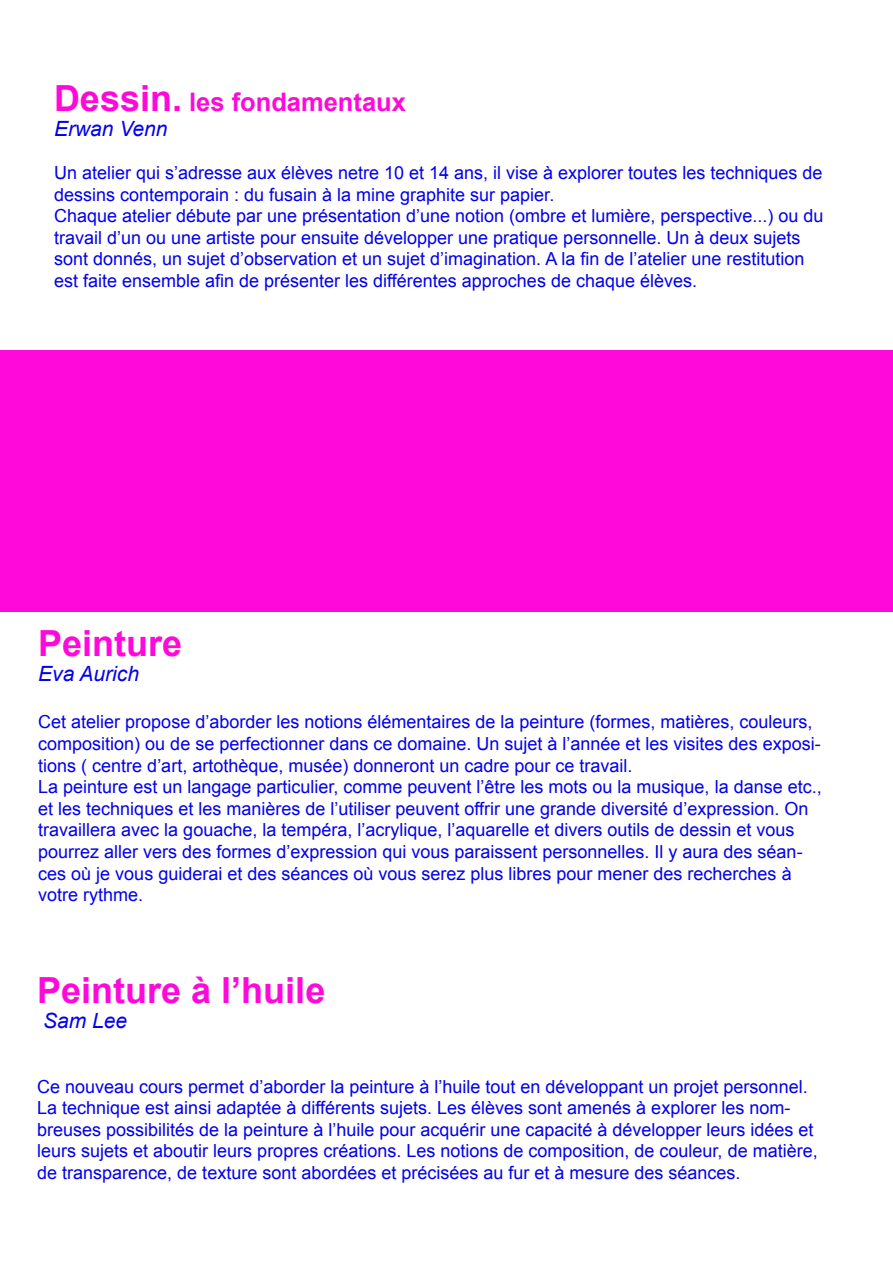
<style>
.page{position:relative;width:893px;height:1263px;background:#fff}
.page>*{position:absolute;margin:0;border:0;box-sizing:border-box;transform-origin:0 0}
.t1{font:700 36px "Arial";color:#ff09da}
.t2{font:700 25.5px "Arial";color:#ff09da}
.t3{font:italic 21px "Arial";color:#0301ec}
.t4{font:18px/21.6px "Arial";color:#0301ec}
.s1{font-size:36px}
</style>
<div class="page">
<div style="left:0;top:350px;width:893px;height:262px;background:#ff09da"></div>
<p class="t2" style="left:54px;top:85px;width:353px"><span class="s1">Dessin.</span> les fondamentaux</p>
<p class="t3" style="left:54px;top:115px;width:115px">Erwan Venn</p>
<p class="t4" style="left:54px;top:162px;width:770px">Un atelier qui s’adresse aux élèves netre 10 et 14 ans, il vise à explorer toutes les techniques de dessins contemporain : du fusain à la mine graphite sur papier.</p>
<p class="t4" style="left:54px;top:205px;width:771px">Chaque atelier débute par une présentation d’une notion (ombre et lumière, perspective...) ou du travail d’un ou une artiste pour ensuite développer une pratique personnelle. Un à deux sujets sont donnés, un sujet d’observation et un sujet d’imagination. A la fin de l’atelier une restitution est faite ensemble afin de présenter les différentes approches de chaque élèves.</p>
<p class="t1" style="left:38px;top:620px;width:146px">Peinture</p>
<p class="t3" style="left:38px;top:660px;width:102px">Eva Aurich</p>
<p class="t4" style="left:38px;top:711px;width:784px">Cet atelier propose d’aborder les notions élémentaires de la peinture (formes, matières, couleurs, composition) ou de se perfectionner dans ce domaine. Un sujet à l’année et les visites des exposi&shy;tions ( centre d’art, artothèque, musée) donneront un cadre pour ce travail.</p>
<p class="t4" style="left:38px;top:776px;width:785px">La peinture est un langage particulier, comme peuvent l’être les mots ou la musique, la danse etc., et les techniques et les manières de l’utiliser peuvent offrir une grande diversité d’expression. On travaillera avec la gouache, la tempéra, l’acrylique, l’aquarelle et divers outils de dessin et vous pourrez aller vers des formes d’expression qui vous paraissent personnelles. Il y aura des séan&shy;ces où je vous guiderai et des séances où vous serez plus libres pour mener des recherches à votre rythme.</p>
<p class="t1" style="left:37px;top:966px;width:290px">Peinture à l’huile</p>
<p class="t3" style="left:43px;top:1007px;width:86px">Sam Lee</p>
<p class="t4" style="left:37px;top:1076px;width:782px">Ce nouveau cours permet d’aborder la peinture à l’huile tout en développant un projet personnel.<br>La technique est ainsi adaptée à différents sujets. Les élèves sont amenés à explorer les nom&shy;breuses possibilités de la peinture à l’huile pour acquérir une capacité à développer leurs idées et leurs sujets et aboutir leurs propres créations. Les notions de composition, de couleur, de matière, de transparence, de texture sont abordées et précisées au fur et à mesure des séances.</p>
</div>
